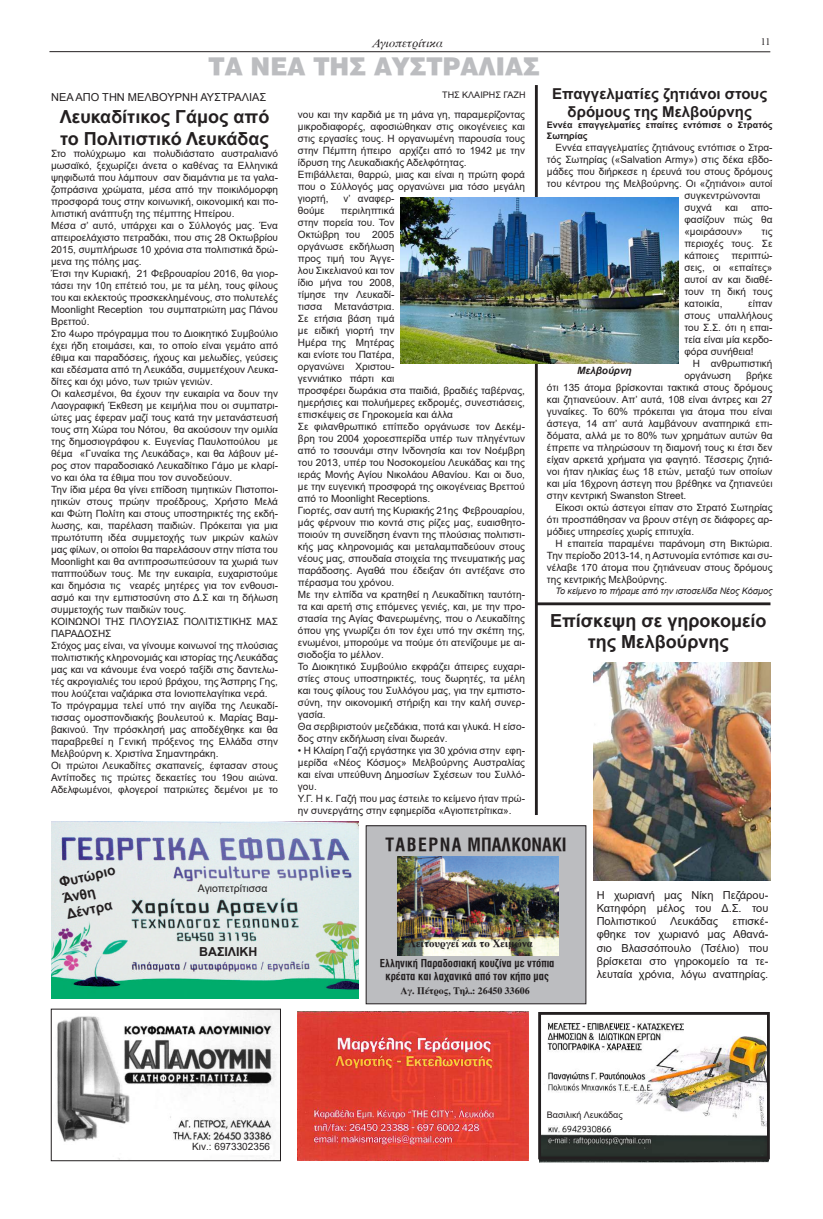
<style>
.page{position:relative;width:823px;height:1219px;background:#fff}
.page>*{position:absolute;margin:0;border:0;box-sizing:border-box;transform-origin:0 0}
.t1{font:900 24px "UB Helvetica";color:#bcbdc0}
.t2{font:18.3px "UB Helvetica Cond Bold";color:#231f20}
.t3{font:700 18px/21.6px "Arial";color:#231f20}
.t4{font:700 15px/18px "Arial";color:#231f20;text-align:center}
.t5{font:700 13.7px/16.4px "Arial";color:#231f20}
.t6{font:700 12.4px "Arial";color:#231f20}
.t7{font:12px "UB Times Italic";color:#231f20}
.t8{font:11px/13.2px "Arial";color:#231f20;text-align:justify}
.t9{font:11px/13.2px "UB Helvetica Cond Bold";color:#231f20;text-align:center}
.t10{font:11px "UB Times Bold";color:#231f20}
.t11{font:10.5px "Arial";color:#231f20}
.t12{font:10px/12px "Arial";color:#231f20;text-align:justify}
.t13{font:10px "UB Times Bold";color:#231f20}
.t14{font:italic 700 10px "Arial";color:#231f20}
.t15{font:10px "Times New Roman";color:#231f20}
.t16{font:700 9px/10.8px "Arial";color:#231f20}
.t17{font:italic 9px "Arial";color:#231f20}
.t18{font:9px "Arial";color:#231f20}
</style>
<div class="page">
<hr style="left:534px;top:85px;width:3px;height:730px;background:#231f20">
<hr style="left:49px;top:51px;width:720px;height:1px;background:#231f20">
<img style="left:51px;top:821px;width:307px;height:178px">
<img style="left:297px;top:1011px;width:231px;height:150px">
<img style="left:539px;top:1022px;width:228px;height:140px">
<div style="left:366px;top:826px;width:219px;height:178px;background:#bcbdc0"></div>
<div style="left:365px;top:825px;width:221px;height:179px;border:1px solid #231f20"></div>
<img style="left:397px;top:856px;width:161px;height:99px">
<div style="left:538px;top:1012px;width:231px;height:147px;border:3px solid #231f20"></div>
<img style="left:57px;top:1011px;width:222px;height:148px">
<div style="left:51px;top:1009px;width:230px;height:152px;border:1px solid #231f20"></div>
<img style="left:400px;top:198px;width:278px;height:165px">
<img style="left:593px;top:662px;width:177px;height:218px">
<hr style="left:536px;top:602px;width:234px;height:3px;background:#231f20">
<p class="t7" style="left:373px;top:36px;width:72px">Αγιοπετρίτικα</p>
<p class="t15" style="left:760px;top:35px;width:11px">11</p>
<h1 class="t1" style="left:208px;top:52px;width:332px">ΤΑ ΝΕΑ ΤΗΣ ΑΥΣΤΡΑΛΙΑΣ</h1>
<p class="t8" style="left:51px;top:91px;width:216px">ΝΕΑ ΑΠΟ ΤΗΝ ΜΕΛΒΟΥΡΝΗ ΑΥΣΤΡΑΛΙΑΣ</p>
<h3 class="t3" style="left:60px;top:106px;width:211px">Λευκαδίτικος Γάμος από το Πολιτιστικό Λευκάδας</h3>
<p class="t12" style="left:51px;top:147px;width:228px;text-align:left">Στο πολύχρωμο και πολυδιάστατο αυστραλιανό μωσαϊκό, ξεχωρίζει άνετα ο καθένας τα Ελληνικά ψηφιδωτά που λάμπουν σαν διαμάντια με τα γαλα&shy;ζοπράσινα χρώματα, μέσα από την ποικιλόμορφη προσφορά τους στην κοινωνική, οικονομική και πο&shy;λιτιστική ανάπτυξη της πέμπτης Ηπείρου.<br>Μέσα σ’ αυτό, υπάρχει και ο Σύλλογός μας. Ένα απειροελάχιστο πετραδάκι, που στις 28 Οκτωβρίου 2015, συμπλήρωσε 10 χρόνια στα πολιτιστικά δρώ&shy;μενα της πόλης μας.<br>Έτσι την Κυριακή, 21 Φεβρουαρίου 2016, θα γιορ&shy;τάσει την 10η επέτειό του, με τα μέλη, τους φίλους του και εκλεκτούς προσκεκλημένους, στο πολυτελές Moonlight Reception του συμπατριώτη μας Πάνου Βρεττού.<br>Στο 4ωρο πρόγραμμα που το Διοικητικό Συμβούλιο έχει ήδη ετοιμάσει, και, το οποίο είναι γεμάτο από έθιμα και παραδόσεις, ήχους και μελωδίες, γεύσεις και εδέσματα από τη Λευκάδα, συμμετέχουν Λευκα&shy;δίτες και όχι μόνο, των τριών γενιών.<br>Οι καλεσμένοι, θα έχουν την ευκαιρία να δουν την Λαογραφική Έκθεση με κειμήλια που οι συμπατρι&shy;ώτες μας έφεραν μαζί τους κατά την μετανάστευσή τους στη Χώρα του Νότου, θα ακούσουν την ομιλία της δημοσιογράφου κ. Ευγενίας Παυλοπούλου με θέμα «Γυναίκα της Λευκάδας», και θα λάβουν μέ&shy;ρος στον παραδοσιακό Λευκαδίτικο Γάμο με κλαρί&shy;νο και όλα τα έθιμα που τον συνοδεύουν.<br>Την ίδια μέρα θα γίνει επίδοση τιμητικών Πιστοποι&shy;ητικών στους πρώην προέδρους, Χρήστο Μελά και Φώτη Πολίτη και στους υποστηρικτές της εκδή&shy;λωσης, και, παρέλαση παιδιών. Πρόκειται για μια πρωτότυπη ιδέα συμμετοχής των μικρών καλών μας φίλων, οι οποίοι θα παρελάσουν στην πίστα του Moonlight και θα αντιπροσωπεύσουν τα χωριά των παππούδων τους. Με την ευκαιρία, ευχαριστούμε και δημόσια τις νεαρές μητέρες για τον ενθουσι&shy;ασμό και την εμπιστοσύνη στο Δ.Σ και τη δήλωση συμμετοχής των παιδιών τους.<br>ΚΟΙΝΩΝΟΙ ΤΗΣ ΠΛΟΥΣΙΑΣ ΠΟΛΙΤΙΣΤΙΚΗΣ ΜΑΣ ΠΑΡΑΔΟΣΗΣ<br>Στόχος μας είναι, να γίνουμε κοινωνοί της πλούσιας πολιτιστικής κληρονομιάς και ιστορίας της Λευκάδας μας και να κάνουμε ένα νοερό ταξίδι στις δαντελω&shy;τές ακρογιαλιές του ιερού βράχου, της Άσπρης Γης, που λούζεται ναζιάρικα στα Ιονιοπελαγίτικα νερά.<br>Το πρόγραμμα τελεί υπό την αιγίδα της Λευκαδί&shy;τισσας ομοσπονδιακής βουλευτού κ. Μαρίας Βαμ&shy;βακινού. Την πρόσκλησή μας αποδέχθηκε και θα παραβρεθεί η Γενική πρόξενος της Ελλάδα στην Μελβούρνη κ. Χριστίνα Σημαντηράκη.<br>Οι πρώτοι Λευκαδίτες σκαπανείς, έφτασαν στους Αντίποδες τις πρώτες δεκαετίες του 19ου αιώνα.<br>Αδελφωμένοι, φλογεροί πατριώτες δεμένοι με το</p>
<p class="t18" style="left:442px;top:89px;width:85px">ΤΗΣ ΚΛΑΙΡΗΣ ΓΑΖΗ</p>
<h3 class="t4" style="left:552px;top:85px;width:216px">Επαγγελματίες ζητιάνοι στους δρόμους της Μελβούρνης</h3>
<p class="t16" style="left:546px;top:120px;width:227px">Εννέα επαγγελματίες επαίτες εντόπισε ο Στρατός<br>Σωτηρίας</p>
<p class="t12" style="left:555px;top:141px;width:218px">Εννέα επαγγελματίες ζητιάνους εντόπισε ο Στρα-</p>
<p class="t12" style="left:546px;top:153px;width:227px">τός Σωτηρίας («Salvation Army») στις δέκα εβδο-</p>
<p class="t12" style="left:546px;top:165px;width:227px">μάδες που διήρκεσε η έρευνά του στους δρόμους</p>
<p class="t12" style="left:546px;top:177px;width:227px">του κέντρου της Μελβούρνης. Οι «ζητιάνοι» αυτοί</p>
<p class="t12" style="left:684px;top:189px;width:77px">συγκεντρώνονται</p>
<p class="t12" style="left:684px;top:201px;width:29px">συχνά</p>
<p class="t12" style="left:724px;top:201px;width:14px">και</p>
<p class="t12" style="left:298px;top:108px;width:228px;text-align:left">νου και την καρδιά με τη μάνα γη, παραμερίζοντας μικροδιαφορές, αφοσιώθηκαν στις οικογένειες και στις εργασίες τους. Η οργανωμένη παρουσία τους στην Πέμπτη ήπειρο αρχίζει από το 1942 με την ίδρυση της Λευκαδιακής Αδελφότητας.<br>Επιβάλλεται, θαρρώ, μιας και είναι η πρώτη φορά που ο Σύλλογός μας οργανώνει μια τόσο μεγάλη γιορτή,</p>
<p class="t12" style="left:343px;top:192px;width:52px">ν’ αναφερ-</p>
<p class="t12" style="left:684px;top:201px;width:90px;text-indent:67px">απο&shy;φασίζουν πώς θα «μοιράσουν»</p>
<p class="t12" style="left:298px;top:204px;width:28px">θούμε</p>
<p class="t12" style="left:298px;top:204px;width:228px;text-align:left;text-indent:43px">περιληπτικά<br>στην πορεία του. Τον<br>Οκτώβρη του 2005<br>οργάνωσε εκδήλωση<br>προς τιμή του Άγγε-<br>λου Σικελιανού και τον<br>ίδιο μήνα του 2008,<br>τίμησε την Λευκαδί-<br>τισσα Μετανάστρια.<br>Σε ετήσια βάση τιμά<br>με ειδική γιορτή την<br>Ημέρα της Μητέρας<br>και ενίοτε του Πατέρα,<br>οργανώνει Χριστου-<br>γεννιάτικο πάρτι και<br>προσφέρει δωράκια στα παιδιά, βραδιές ταβέρνας, ημερήσιες και πολυήμερες εκδρομές, συνεστιάσεις, επισκέψεις σε Γηροκομεία και άλλα<br>Σε φιλανθρωπικό επίπεδο οργάνωσε τον Δεκέμ&shy;βρη του 2004 χοροεσπερίδα υπέρ των πληγέντων από το τσουνάμι στην Ινδονησία και τον Νοέμβρη του 2013, υπέρ του Νοσοκομείου Λευκάδας και της ιεράς Μονής Αγίου Νικολάου Αθανίου. Και οι δυο, με την ευγενική προσφορά της οικογένειας Βρεττού από το Moonlight Receptions.<br>Γιορτές, σαν αυτή της Κυριακής 21ης Φεβρουαρίου, μάς φέρνουν πιο κοντά στις ρίζες μας, ευαισθητο&shy;ποιούν τη συνείδηση έναντι της πλούσιας πολιτιστι&shy;κής μας κληρονομιάς και μεταλαμπαδεύουν στους νέους μας, σπουδαία στοιχεία της πνευματικής μας παράδοσης. Αγαθά που έδειξαν ότι αντέξανε στο πέρασμα του χρόνου.<br>Με την ελπίδα να κρατηθεί η Λευκαδίτικη ταυτότη&shy;τα και αρετή στις επόμενες γενιές, και, με την προ&shy;στασία της Αγίας Φανερωμένης, που ο Λευκαδίτης όπου γης γνωρίζει ότι τον έχει υπό την σκέπη της, ενωμένοι, μπορούμε να πούμε ότι ατενίζουμε με αι&shy;σιοδοξία το μέλλον.<br>Το Διοικητικό Συμβούλιο εκφράζει άπειρες ευχαρι&shy;στίες στους υποστηρικτές, τους δωρητές, τα μέλη και τους φίλους του Συλλόγου μας, για την εμπιστο&shy;σύνη, την οικονομική στήριξη και την καλή συνερ&shy;γασία.<br>Θα σερβιριστούν μεζεδάκια, ποτά και γλυκά. Η είσο&shy;δος στην εκδήλωση είναι δωρεάν.</p>
<p class="t12" style="left:298px;top:744px;width:228px;text-align:left">• Η Κλαίρη Γαζή εργάστηκε για 30 χρόνια στην εφη&shy;μερίδα «Νέος Κόσμος» Μελβούρνης Αυστραλίας και είναι υπεύθυνη Δημοσίων Σχέσεων του Συλλό&shy;γου.<br>Υ.Γ. Η κ. Γαζή που μας έστειλε το κείμενο ήταν πρώ&shy;ην συνεργάτης στην εφημερίδα «Αγιοπετρίτικα».</p>
<p class="t12" style="left:684px;top:225px;width:90px;text-indent:77px">τις περιοχές τους. Σε κάποιες περιπτώ&shy;σεις, οι «επαίτες» αυτοί αν και διαθέ&shy;τουν τη δική τους κατοικία,</p>
<p class="t12" style="left:684px;top:297px;width:90px;text-indent:64px">είπαν στους υπαλλήλους του Σ.Σ. ότι η επαι&shy;τεία είναι μία κερδο&shy;φόρα συνήθεια!</p>
<p class="t12" style="left:684px;top:357px;width:90px;text-indent:9px">Η ανθρωπιστική οργάνωση</p>
<p class="t14" style="left:576px;top:363px;width:56px">Μελβούρνη</p>
<p class="t12" style="left:546px;top:369px;width:227px;text-indent:199px">βρήκε ότι 135 άτομα βρίσκονται τακτικά στους δρόμους και ζητιανεύουν. Απ’ αυτά, 108 είναι άντρες και 27 γυναίκες. Το 60% πρόκειται για άτομα που είναι άστεγα, 14 απ’ αυτά λαμβάνουν αναπηρικά επι&shy;δόματα, αλλά με το 80% των χρημάτων αυτών θα έπρεπε να πληρώσουν τη διαμονή τους κι έτσι δεν είχαν αρκετά χρήματα για φαγητό. Τέσσερις ζητιά&shy;νοι ήταν ηλικίας έως 18 ετών, μεταξύ των οποίων και μία 16χρονη άστεγη που βρέθηκε να ζητιανεύει στην κεντρική Swanston Street.</p>
<p class="t12" style="left:546px;top:501px;width:227px;text-indent:9px">Είκοσι οκτώ άστεγοι είπαν στο Στρατό Σωτηρίας ότι προσπάθησαν να βρουν στέγη σε διάφορες αρ&shy;μόδιες υπηρεσίες χωρίς επιτυχία.</p>
<p class="t12" style="left:546px;top:537px;width:227px;text-indent:9px">Η επαιτεία παραμένει παράνομη στη Βικτώρια.<br>Την περίοδο 2013-14, η Αστυνομία εντόπισε και συ&shy;νέλαβε 170 άτομα που ζητιάνευαν στους δρόμους της κεντρικής Μελβούρνης.</p>
<p class="t17" style="left:555px;top:585px;width:218px">Το κείμενο το πήραμε από την ιστοσελίδα Νέος Κόσμος</p>
<h3 class="t3" style="left:550px;top:610px;width:218px;text-align:center">Επίσκεψη σε γηροκομείο της Μελβούρνης</h3>
<h3 class="t5" style="left:58px;top:875px;width:59px;rotate:-13deg">Φυτώριο<br>Άνθη<br>Δέντρα</h3>
<p class="t11" style="left:198px;top:881px;width:71px">Αγιοπετρίτισσα</p>
<p class="t6" style="left:199px;top:943px;width:60px">ΒΑΣΙΛΙΚΗ</p>
<p class="t12" style="left:192px;top:1140px;width:79px">Κιν.: 6973302356</p>
<h2 class="t2" style="left:385px;top:834px;width:182px">ΤΑΒΕΡΝΑ ΜΠΑΛΚΟΝΑΚΙ</h2>
<p class="t10" style="left:408px;top:937px;width:126px">Λειτουργεί και το Χειμώνα</p>
<p class="t13" style="left:401px;top:985px;width:130px">Αγ. Πέτρος, Τηλ.: 26450 33606</p>
<p class="t9" style="left:379px;top:956px;width:176px">Ελληνική Παραδοσιακή κουζίνα με ντόπια κρέατα και λαχανικά από τον κήπο μας</p>
<p class="t8" style="left:596px;top:888px;width:173px">Η χωριανή μας Νίκη Πεζάρου-Κατηφόρη μέλος του Δ.Σ. του Πολιτιστικού</p>
<p class="t8" style="left:596px;top:915px;width:173px;text-indent:136px">επισκέ&shy;φθηκε τον χωριανό μας Αθανά&shy;σιο Βλασσόπουλο (Τσέλιο) που βρίσκεται στο γηροκομείο τα τε&shy;λευταία χρόνια, λόγω αναπηρίας.</p>
<p class="t8" style="left:669px;top:915px;width:49px">Λευκάδας</p>
<p class="t18" style="left:546px;top:1109px;width:77px">Βασιλική Λευκάδας</p>
</div>
